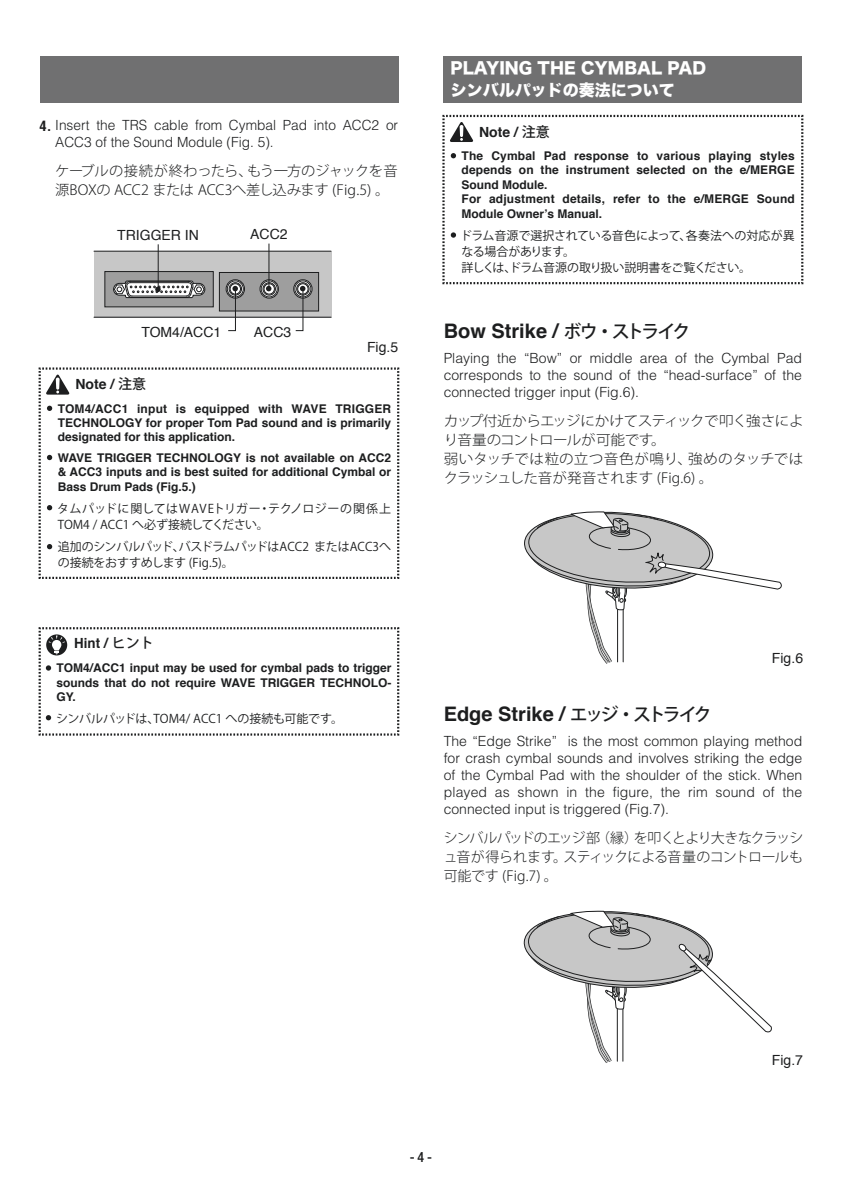
<style>
.page{position:relative;width:842px;height:1191px;background:#fff}
.page>*{position:absolute;margin:0;border:0;box-sizing:border-box;transform-origin:0 0}
.t1{font:700 20px "Helvetica";color:#1d1e1f}
.t2{font:16px/22px "Hira Kaku Std W8";color:#fff}
.t3{font:300 14px/17px "Helvetica";color:#1d1e1f;text-align:justify}
.t4{font:300 14px/19px "Koz Go Pro";letter-spacing:-.03em;color:#1d1e1f}
.t5{font:300 14px/19px "Koz Go Pro";letter-spacing:-.03em;color:#1d1e1f;scale:1.04 1}
.t6{font:14px "Helvetica";color:#1d1e1f}
.t7{font:700 14px "Helvetica";color:#1d1e1f}
.t8{font:700 14px "Helvetica";color:#1d1e1f;scale:.95 1}
.t9{font:500 condensed 14px "Helvetica Neue";color:#1d1e1f}
.t10{font:700 12px/14.4px "Helvetica";color:#1d1e1f;text-align:justify}
.t11{font:12px/16px "Koz Go Pro";color:#1d1e1f}
.t12{font:12px/16px "Koz Go Pro";letter-spacing:-.02em;color:#1d1e1f}
.t13{font:12px "Helvetica Bold 2";color:#1d1e1f}
.s1{font-weight:700;font-stretch:condensed}
.s2{font-family:"Koz Go Pro";font-weight:500}
.s3{font-family:"Koz Go Pro";font-weight:500;font-size:18px}
</style>
<div class="page">
<div style="left:443px;top:56px;width:359px;height:47px;background:#707071"></div>
<div style="left:40px;top:56px;width:358px;height:47px;background:#707071"></div>
<div style="left:94px;top:251px;width:237px;height:66px;background:#c7c7c7"></div>
<div style="left:105px;top:271px;width:109px;height:36px;background:#9e9e9e;border:1px solid #1d1e1f"></div>
<div style="left:219px;top:272px;width:100px;height:39px;background:#9e9e9e;border:1px solid #1d1e1f"></div>
<svg style="left:226px;top:280px;width:18px;height:18px"></svg>
<div style="left:226px;top:279px;width:19px;height:19px;border:1px solid #1d1e1f;border-radius:50%"></div>
<div style="left:229px;top:282px;width:13px;height:13px;border:1px solid #1d1e1f;border-radius:50%"></div>
<div style="left:230px;top:283px;width:11px;height:11px;border:1px solid #1d1e1f;border-radius:50%"></div>
<div style="left:227px;top:281px;width:17px;height:16px;border:1px solid #1d1e1f;border-radius:50%"></div>
<svg style="left:260px;top:280px;width:18px;height:18px"></svg>
<div style="left:260px;top:279px;width:19px;height:19px;border:1px solid #1d1e1f;border-radius:50%"></div>
<div style="left:263px;top:282px;width:13px;height:13px;border:1px solid #1d1e1f;border-radius:50%"></div>
<div style="left:264px;top:283px;width:11px;height:11px;border:1px solid #1d1e1f;border-radius:50%"></div>
<div style="left:261px;top:281px;width:16px;height:16px;border:1px solid #1d1e1f;border-radius:50%"></div>
<svg style="left:294px;top:280px;width:18px;height:18px"></svg>
<div style="left:293px;top:279px;width:19px;height:19px;border:1px solid #1d1e1f;border-radius:50%"></div>
<div style="left:296px;top:282px;width:13px;height:13px;border:1px solid #1d1e1f;border-radius:50%"></div>
<div style="left:297px;top:283px;width:11px;height:11px;border:1px solid #1d1e1f;border-radius:50%"></div>
<div style="left:295px;top:281px;width:16px;height:16px;border:1px solid #1d1e1f;border-radius:50%"></div>
<hr style="left:94px;top:317px;width:237px;height:1px;background:#1d1e1f">
<hr style="left:94px;top:251px;width:237px;height:1px;background:#1d1e1f">
<svg style="left:113px;top:280px;width:92px;height:18px"></svg>
<svg style="left:266px;top:286px;width:5px;height:5px"></svg>
<svg style="left:523px;top:910px;width:249px;height:153px"></svg>
<svg style="left:524px;top:511px;width:258px;height:153px"></svg>
<hr style="left:158px;top:244px;width:1px;height:45px;background:#1d1e1f">
<svg style="left:228px;top:286px;width:10px;height:45px"></svg>
<svg style="left:295px;top:286px;width:10px;height:45px"></svg>
<hr style="left:269px;top:243px;width:1px;height:45px;background:#1d1e1f">
<svg style="left:38px;top:627px;width:362px;height:109px"></svg>
<svg style="left:38px;top:367px;width:362px;height:212px"></svg>
<svg style="left:442px;top:114px;width:362px;height:171px"></svg>
<p class="t3" style="left:55px;top:117px;width:344px;text-indent:-16px"><span class="s1">4.</span> Insert the TRS cable from Cymbal Pad into ACC2 or<br>ACC3 of the Sound Module (Fig. 5).</p>
<p class="t4" style="left:55px;top:162px;width:344px">ケーブルの接続が終わったら、もう一方のジャックを音源BOXの ACC2 または ACC3へ差し込みます (Fig.5) 。</p>
<p class="t6" style="left:117px;top:224px;width:83px">TRIGGER IN</p>
<p class="t6" style="left:250px;top:223px;width:39px">ACC2</p>
<p class="t6" style="left:141px;top:321px;width:81px">TOM4/ACC1</p>
<p class="t6" style="left:254px;top:321px;width:39px">ACC3</p>
<p class="t7" style="left:75px;top:373px;width:72px">Note / <span class="s2">注意</span></p>
<p class="t6" style="left:367px;top:336px;width:33px">Fig.5</p>
<p class="t10" style="left:58px;top:401px;width:335px">TOM4/ACC1 input is equipped with WAVE TRIGGER TECHNOLOGY for proper Tom Pad sound and is primarily designated for this application.</p>
<p class="t10" style="left:58px;top:450px;width:335px">WAVE TRIGGER TECHNOLOGY is not available on ACC2 &amp; ACC3 inputs and is best suited for additional Cymbal or Bass Drum Pads (Fig.5.)</p>
<p class="t11" style="left:57px;top:500px;width:336px">タムパッドに関してはWAVEトリガー・テクノロジーの関係上<br>TOM4 / ACC1 へ必ず接続してください。</p>
<p class="t11" style="left:58px;top:538px;width:335px">追加のシンバルパッド、バスドラムパッドはACC2 またはACC3への接続をおすすめします (Fig.5)。</p>
<p class="t8" style="left:74px;top:631px;width:85px">Hint / <span class="s2">ヒント</span></p>
<p class="t10" style="left:57px;top:661px;width:336px">TOM4/ACC1 input may be used for cymbal pads to trigger sounds that do not require WAVE TRIGGER TECHNOLO-GY.</p>
<p class="t11" style="left:56px;top:711px;width:288px">シンバルパッドは、TOM4/ ACC1 への接続も可能です。</p>
<h2 class="t2" style="left:451px;top:58px;width:257px">PLAYING THE CYMBAL PADシンバルパッドの奏法について</h2>
<p class="t7" style="left:479px;top:120px;width:72px">Note / <span class="s2">注意</span></p>
<p class="t10" style="left:461px;top:149px;width:335px;text-align:left">The Cymbal Pad response to various playing styles depends on the instrument selected on the e/MERGE Sound Module.<br>For adjustment details, refer to the e/MERGE Sound</p>
<p class="t13" style="left:461px;top:204px;width:142px">Module Owner’s Manual.</p>
<p class="t12" style="left:460px;top:227px;width:336px">ドラム音源で選択されている音色によって、各奏法への対応が異なる場合があります。<br>詳しくは、ドラム音源の取り扱い説明書をご覧ください。</p>
<h1 class="t1" style="left:444px;top:315px;width:248px">Bow Strike / <span class="s3">ボウ・ストライク</span></h1>
<p class="t3" style="left:444px;top:349px;width:360px">Playing the “Bow” or middle area of the Cymbal Pad corresponds to the sound of the “head-surface” of the connected trigger input (Fig.6).</p>
<p class="t5" style="left:444px;top:411px;width:348px">カップ付近からエッジにかけてスティックで叩く強さにより音量のコントロールが可能です。<br>弱いタッチでは粒の立つ音色が鳴り、強めのタッチではクラッシュした音が発音されます (Fig.6) 。</p>
<p class="t6" style="left:772px;top:647px;width:33px">Fig.6</p>
<h1 class="t1" style="left:444px;top:698px;width:270px">Edge Strike / <span class="s3">エッジ・ストライク</span></h1>
<p class="t3" style="left:444px;top:732px;width:360px">The “Edge Strike” is the most common playing method for crash cymbal sounds and involves striking the edge of the Cymbal Pad with the shoulder of the stick. When played as shown in the figure, the rim sound of the connected input is triggered (Fig.7).</p>
<p class="t4" style="left:444px;top:828px;width:361px;text-align:justify">シンバルパッドのエッジ部（縁）を叩くとより大きなクラッシュ音が得られます。スティックによる音量のコントロールも可能です (Fig.7) 。</p>
<p class="t9" style="left:410px;top:1149px;width:24px">-4-</p>
<p class="t6" style="left:772px;top:1049px;width:33px">Fig.7</p>
</div>
